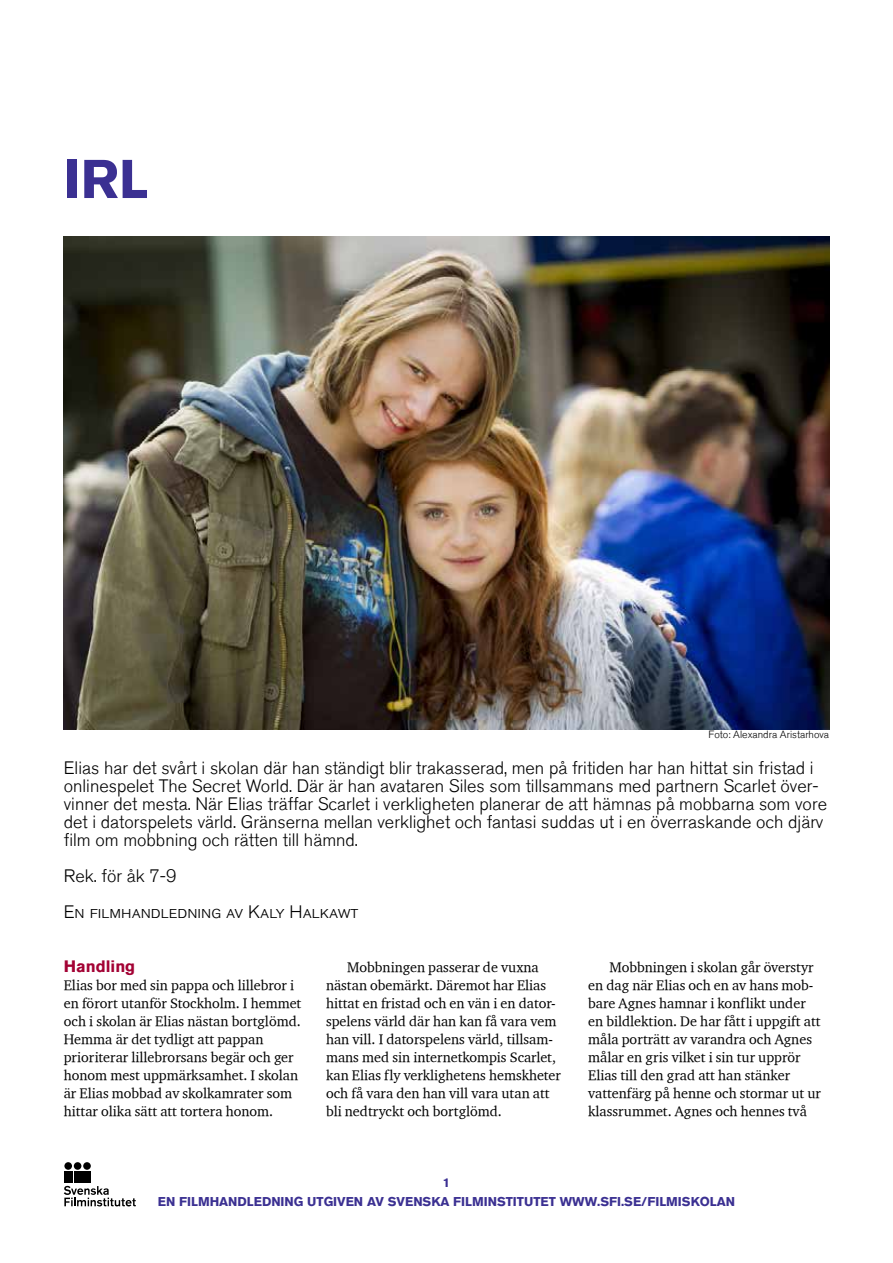
<style>
.page{position:relative;width:893px;height:1263px;background:#fff}
.page>*{position:absolute;margin:0;border:0;box-sizing:border-box;transform-origin:0 0}
.t1{font:700 54px "Akzidenz Grotesk BQ";color:#3b3092}
.t2{font:300 18px/18px "Akzidenz Grotesk BQ";color:#000}
.t3{font:18px "Akzidenz Grotesk BQ Light SC";color:#000}
.t4{font:700 16.5px "Akzidenz Grotesk BQ";color:#a30234}
.t5{font:14.25px/18px "Charter ITCTT";color:#000}
.t6{font:700 12.75px/19.2px "Akzidenz Grotesk BQ";color:#3b3092;text-align:center}
.t7{font:300 10.5px "Akzidenz Grotesk BQ";color:#000}
</style>
<div class="page">
<svg style="left:64px;top:1186px;width:72px;height:20px"></svg>
<div style="left:64px;top:1171px;width:8px;height:12px;background:#000"></div>
<div style="left:74px;top:1171px;width:16px;height:12px;background:#000"></div>
<div style="left:64px;top:1162px;width:8px;height:8px;background:#000;border-radius:50%"></div>
<div style="left:74px;top:1162px;width:7px;height:8px;background:#000;border-radius:50%"></div>
<div style="left:83px;top:1162px;width:8px;height:8px;background:#000;border-radius:50%"></div>
<img style="left:64px;top:236px;width:765px;height:493px">
<h1 class="t1" style="left:64px;top:148px;width:86px">IRL</h1>
<p class="t7" style="left:708px;top:728px;width:122px">Foto: Alexandra Aristarhova</p>
<p class="t2" style="left:64px;top:759px;width:765px">Elias har det svårt i skolan där han ständigt blir trakasserad, men på fritiden har han hittat sin fristad i onlinespelet The Secret World. Där är han avataren Siles som tillsammans med partnern Scarlet över&shy;vinner det mesta. När Elias träffar Scarlet i verkligheten planerar de att hämnas på mobbarna som vore det i datorspelets värld. Gränserna mellan verklighet och fantasi suddas ut i en överraskande och djärv film om mobbning och rätten till hämnd.</p>
<p class="t2" style="left:64px;top:867px;width:114px">Rek. för åk 7-9</p>
<p class="t3" style="left:64px;top:902px;width:296px">En filmhandledning av Kaly Halkawt</p>
<p class="t4" style="left:64px;top:957px;width:73px">Handling</p>
<p class="t5" style="left:64px;top:976px;width:239px">Elias bor med sin pappa och lillebror i en förort utanför Stockholm. I hemmet och i skolan är Elias nästan bortglömd.<br>Hemma är det tydligt att pappan prioriterar lillebrorsans begär och ger honom mest uppmärksamhet. I skolan är Elias mobbad av skolkamrater som hittar olika sätt att tortera honom.</p>
<p class="t5" style="left:326px;top:958px;width:236px;text-indent:21px">Mobbningen passerar de vuxna nästan obemärkt. Däremot har Elias hittat en fristad och en vän i en dator&shy;spelens värld där han kan få vara vem han vill. I datorspelens värld, tillsam&shy;mans med sin internetkompis Scarlet, kan Elias fly verklighetens hemskheter och få vara den han vill vara utan att bli nedtryckt och bortglömd.</p>
<p class="t5" style="left:588px;top:958px;width:234px;text-indent:21px">Mobbningen i skolan går överstyr en dag när Elias och en av hans mob&shy;bare Agnes hamnar i konflikt under en bildlektion. De har fått i uppgift att måla porträtt av varandra och Agnes målar en gris vilket i sin tur upprör Elias till den grad att han stänker vattenfärg på henne och stormar ut ur klassrummet. Agnes och hennes två</p>
<p class="t6" style="left:158px;top:1173px;width:579px">1<br>EN FILMHANDLEDNING UTGIVEN AV SVENSKA FILMINSTITUTET WWW.SFI.SE/FILMISKOLAN</p>
</div>
